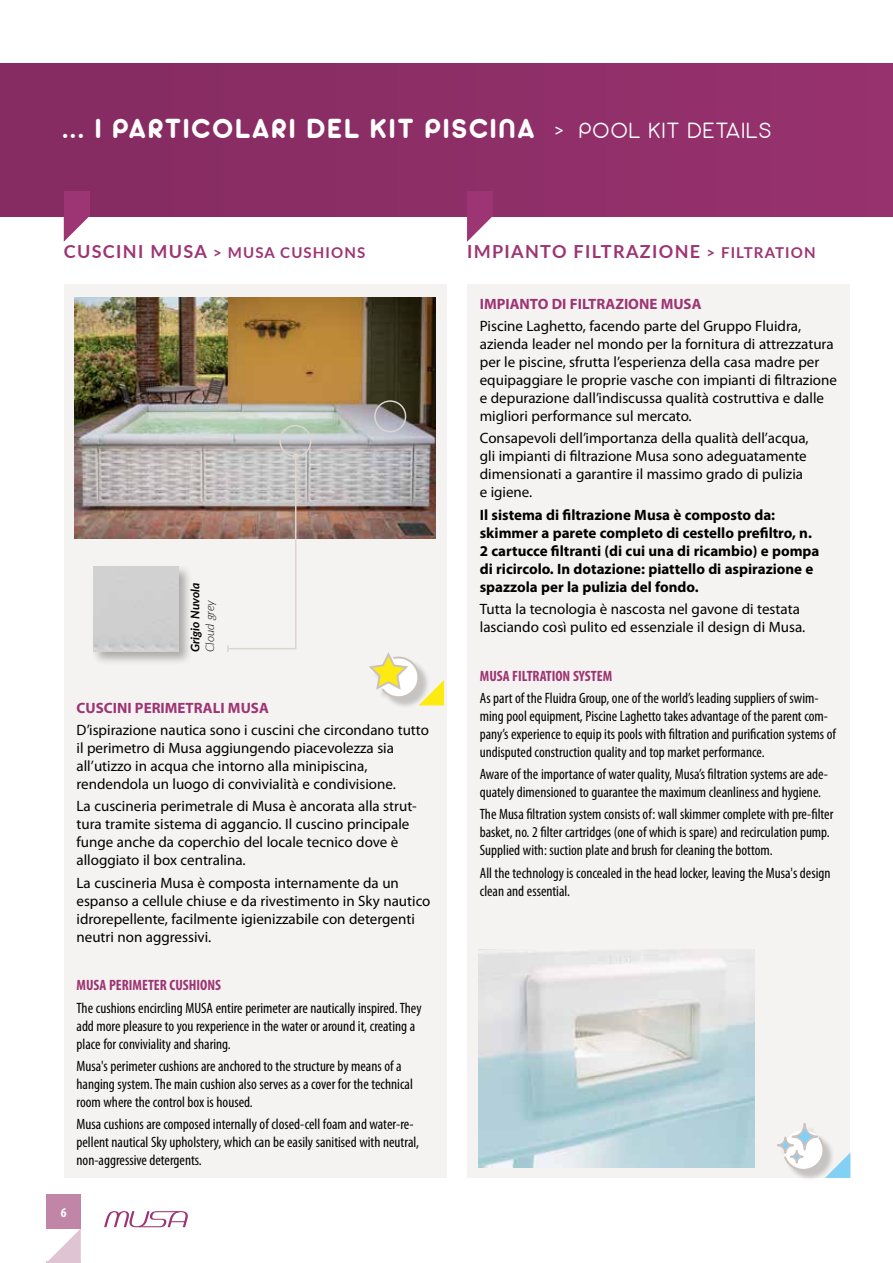
<style>
.page{position:relative;width:893px;height:1263px;background:#fff}
.page>*{position:absolute;margin:0;border:0;box-sizing:border-box;transform-origin:0 0}
.t1{font:30px "Arista 2.0 Alternate";letter-spacing:.075em;color:#fff}
.t2{font:700 18px "Lato";letter-spacing:.075em;color:#9d3473}
.t3{font:condensed 15px/18px "Myriad Pro";color:#000}
.t4{font:15px/18px "Myriad Pro";color:#000}
.t5{font:700 15px/18px "Myriad Pro";color:#000}
.t6{font:700 15px "Myriad Pro";color:#9d3473}
.t7{font:700 condensed 15px "Myriad Pro";color:#9d3473}
.t8{font:700 15px "Lato";letter-spacing:.075em;color:#9d3473}
.t9{font:700 condensed 13.5px "Myriad Pro";color:#fff}
.t10{font:italic 700 12px "Lato";color:#000}
.t11{font:italic 300 12px "Lato";color:#000}
.s1{font-weight:300;font-size:24px}
.s2{font-size:18px}
.s3{font-size:15px}
</style>
<div class="page">
<svg style="left:48px;top:1229px;width:33px;height:32px"></svg>
<hr style="left:47px;top:1261px;width:34px;height:2px;background:#dfc4d4">
<div style="left:47px;top:1195px;width:34px;height:34px;background:#c185a7"></div>
<svg style="left:104px;top:1211px;width:84px;height:16px"></svg>
<div style="left:0;top:64px;width:893px;height:153px;background:#8d2e67"></div>
<div style="left:467px;top:285px;width:383px;height:893px;background:#f5f3f1"></div>
<div style="left:64px;top:285px;width:382px;height:893px;background:#f5f3f1"></div>
<svg style="left:467px;top:217px;width:25px;height:25px"></svg>
<div style="left:467px;top:191px;width:26px;height:26px;background:#9d3473"></div>
<svg style="left:64px;top:217px;width:25px;height:25px"></svg>
<div style="left:64px;top:191px;width:25px;height:26px;background:#9d3473"></div>
<img style="left:478px;top:949px;width:276px;height:218px">
<div style="left:778px;top:1124px;width:57px;height:57px;background:#000;opacity:.2"></div>
<svg style="left:782px;top:1135px;width:68px;height:43px"></svg>
<svg style="left:792px;top:1123px;width:26px;height:27px"></svg>
<div style="left:791px;top:1123px;width:27px;height:27px;border:2px solid #ccc2bd;border-radius:50%"></div>
<svg style="left:777px;top:1137px;width:16px;height:16px"></svg>
<div style="left:777px;top:1136px;width:17px;height:18px;border:2px solid #ccc2bd;border-radius:50%"></div>
<svg style="left:791px;top:1150px;width:12px;height:13px"></svg>
<div style="left:790px;top:1150px;width:14px;height:13px;border:2px solid #ccc2bd;border-radius:50%"></div>
<img style="left:74px;top:298px;width:362px;height:241px">
<div style="left:91px;top:565px;width:102px;height:101px;background:#000;opacity:.3"></div>
<div style="left:94px;top:567px;width:85px;height:85px;background:#cfcfcf"></div>
<div style="left:279px;top:425px;width:32px;height:32px;border:2px solid #dcd5d0;border-radius:50%"></div>
<div style="left:374px;top:400px;width:32px;height:32px;border:2px solid #dcd5d0;border-radius:50%"></div>
<svg style="left:226px;top:453px;width:73px;height:199px"></svg>
<div style="left:371px;top:654px;width:59px;height:54px;background:#000;opacity:.2"></div>
<svg style="left:369px;top:652px;width:75px;height:53px"></svg>
<h1 class="t1" style="left:62px;top:109px;width:710px">... I PARTICOLARI DEL KIT PISCINA <span class="s1">&gt; POOL KIT DETAILS</span></h1>
<p class="t8" style="left:64px;top:241px;width:303px"><span class="s2">CUSCINI MUSA</span> &gt; MUSA CUSHIONS</p>
<p class="t2" style="left:467px;top:238px;width:350px">IMPIANTO FILTRAZIONE <span class="s3">&gt; FILTRATION</span></p>
<p class="t10" style="left:186px;top:652px;width:71px;rotate:-90deg">Grigio Nuvola</p>
<p class="t11" style="left:201px;top:652px;width:53px;rotate:-90deg">Cloud grey</p>
<p class="t6" style="left:77px;top:699px;width:194px">CUSCINI PERIMETRALI MUSA</p>
<p class="t4" style="left:77px;top:721px;width:354px">D’ispirazione nautica sono i cuscini che circondano tutto il perimetro di Musa aggiungendo piacevolezza sia all’utizzo in acqua che intorno alla minipiscina, rendendola un luogo di convivialità e condivisione.</p>
<p class="t4" style="left:77px;top:798px;width:342px">La cuscineria perimetrale di Musa è ancorata alla strut&shy;tura tramite sistema di aggancio. Il cuscino principale funge anche da coperchio del locale tecnico dove è alloggiato il box centralina.</p>
<p class="t4" style="left:77px;top:874px;width:355px">La cuscineria Musa è composta internamente da un espanso a cellule chiuse e da rivestimento in Sky nautico idrorepellente, facilmente igienizzabile con detergenti neutri non aggressivi.</p>
<p class="t7" style="left:77px;top:977px;width:146px">MUSA PERIMETER CUSHIONS</p>
<p class="t3" style="left:77px;top:999px;width:346px">The cushions encircling MUSA entire perimeter are nautically inspired. They add more pleasure to you rexperience in the water or around it, creating a place for conviviality and sharing.</p>
<p class="t3" style="left:77px;top:1057px;width:338px">Musa's perimeter cushions are anchored to the structure by means of a hanging system. The main cushion also serves as a cover for the technical room where the control box is housed.</p>
<p class="t3" style="left:77px;top:1115px;width:344px">Musa cushions are composed internally of closed-cell foam and water-re&shy;pellent nautical Sky upholstery, which can be easily sanitised with neutral, non-aggressive detergents.</p>
<p class="t9" style="left:61px;top:1205px;width:7px">6</p>
<p class="t6" style="left:480px;top:295px;width:223px">IMPIANTO DI FILTRAZIONE MUSA</p>
<p class="t4" style="left:480px;top:317px;width:359px">Piscine Laghetto, facendo parte del Gruppo Fluidra, azienda leader nel mondo per la fornitura di attrezzatura per le piscine, sfrutta l’esperienza della casa madre per equipaggiare le proprie vasche con impianti di filtrazione e depurazione dall’indiscussa qualità costruttiva e dalle migliori performance sul mercato.</p>
<p class="t4" style="left:480px;top:430px;width:330px">Consapevoli dell’importanza della qualità dell’acqua, gli impianti di filtrazione Musa sono adeguatamente dimensionati a garantire il massimo grado di pulizia e igiene.</p>
<p class="t5" style="left:480px;top:506px;width:341px">Il sistema di filtrazione Musa è composto da: skimmer a parete completo di cestello prefiltro, n.<br>2 cartucce filtranti (di cui una di ricambio) e pompa di ricircolo. In dotazione: piattello di aspirazione e spazzola per la pulizia del fondo.</p>
<p class="t4" style="left:480px;top:600px;width:327px">Tutta la tecnologia è nascosta nel gavone di testata lasciando così pulito ed essenziale il design di Musa.</p>
<p class="t7" style="left:480px;top:667px;width:134px">MUSA FILTRATION SYSTEM</p>
<p class="t3" style="left:480px;top:689px;width:358px">As part of the Fluidra Group, one of the world’s leading suppliers of swim&shy;ming pool equipment, Piscine Laghetto takes advantage of the parent com&shy;pany’s experience to equip its pools with filtration and purification systems of undisputed construction quality and top market performance.</p>
<p class="t3" style="left:480px;top:765px;width:350px">Aware of the importance of water quality, Musa’s filtration systems are ade&shy;quately dimensioned to guarantee the maximum cleanliness and hygiene.</p>
<p class="t3" style="left:480px;top:806px;width:355px">The Musa filtration system consists of: wall skimmer complete with pre-filter basket, no. 2 filter cartridges (one of which is spare) and recirculation pump.<br>Supplied with: suction plate and brush for cleaning the bottom.</p>
<p class="t3" style="left:480px;top:864px;width:352px">All the technology is concealed in the head locker, leaving the Musa's design clean and essential.</p>
</div>
